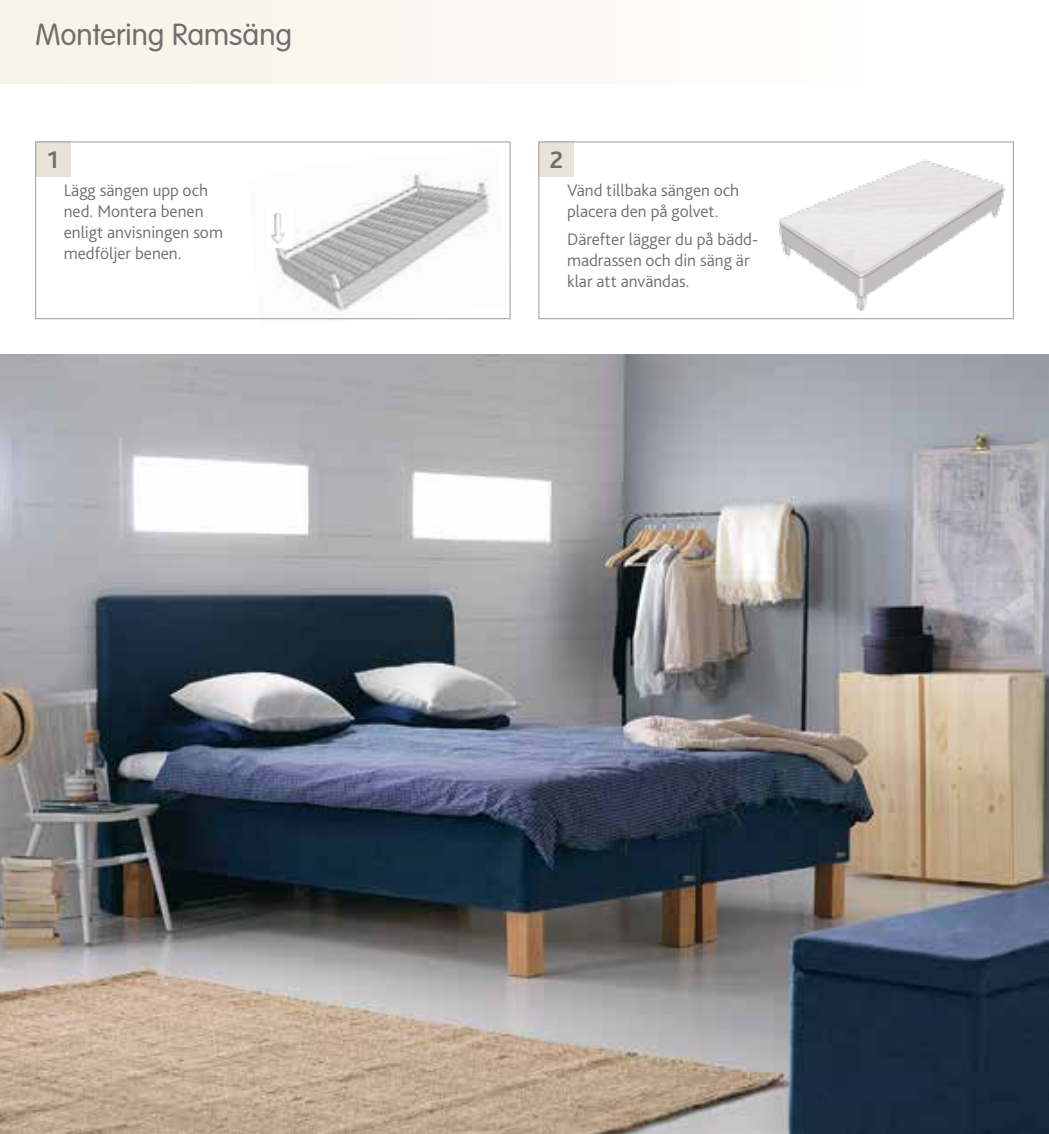
<style>
.page{position:relative;width:1049px;height:1134px;background:#fff}
.page>*{position:absolute;margin:0;border:0;box-sizing:border-box;transform-origin:0 0}
.t1{font:300 30px "VAG Rounded";color:#706f6f}
.t2{font:700 25px "Bliss 2";color:#706f6f}
.t3{font:300 17.5px/21px "Bliss 2";color:#706f6f}
</style>
<div class="page">
<div style="left:0;top:0;width:1049px;height:83px;background:#fcf9f3"></div>
<div style="left:35px;top:142px;width:36px;height:35px;background:#e7e3d9"></div>
<div style="left:539px;top:142px;width:35px;height:35px;background:#e7e3d9"></div>
<img style="left:248px;top:173px;width:260px;height:147px">
<img style="left:778px;top:159px;width:228px;height:152px">
<div style="left:35px;top:142px;width:475px;height:177px;border:1px solid #9d9d9c"></div>
<div style="left:539px;top:142px;width:474px;height:177px;border:1px solid #9d9d9c"></div>
<img style="left:0;top:354px;width:1049px;height:780px">
<img style="left:267px;top:207px;width:25px;height:40px">
<h1 class="t1" style="left:35px;top:17px;width:258px">Montering Ramsäng</h1>
<h2 class="t2" style="left:48px;top:144px;width:13px">1</h2>
<h2 class="t2" style="left:550px;top:144px;width:15px">2</h2>
<p class="t3" style="left:64px;top:180px;width:161px">Lägg sängen upp och ned. Montera benen enligt anvisningen som medföljer benen.</p>
<p class="t3" style="left:567px;top:180px;width:174px">Vänd tillbaka sängen och placera den på golvet.</p>
<p class="t3" style="left:567px;top:229px;width:193px">Därefter lägger du på bädd&shy;madrassen och din säng är klar att användas.</p>
</div>
